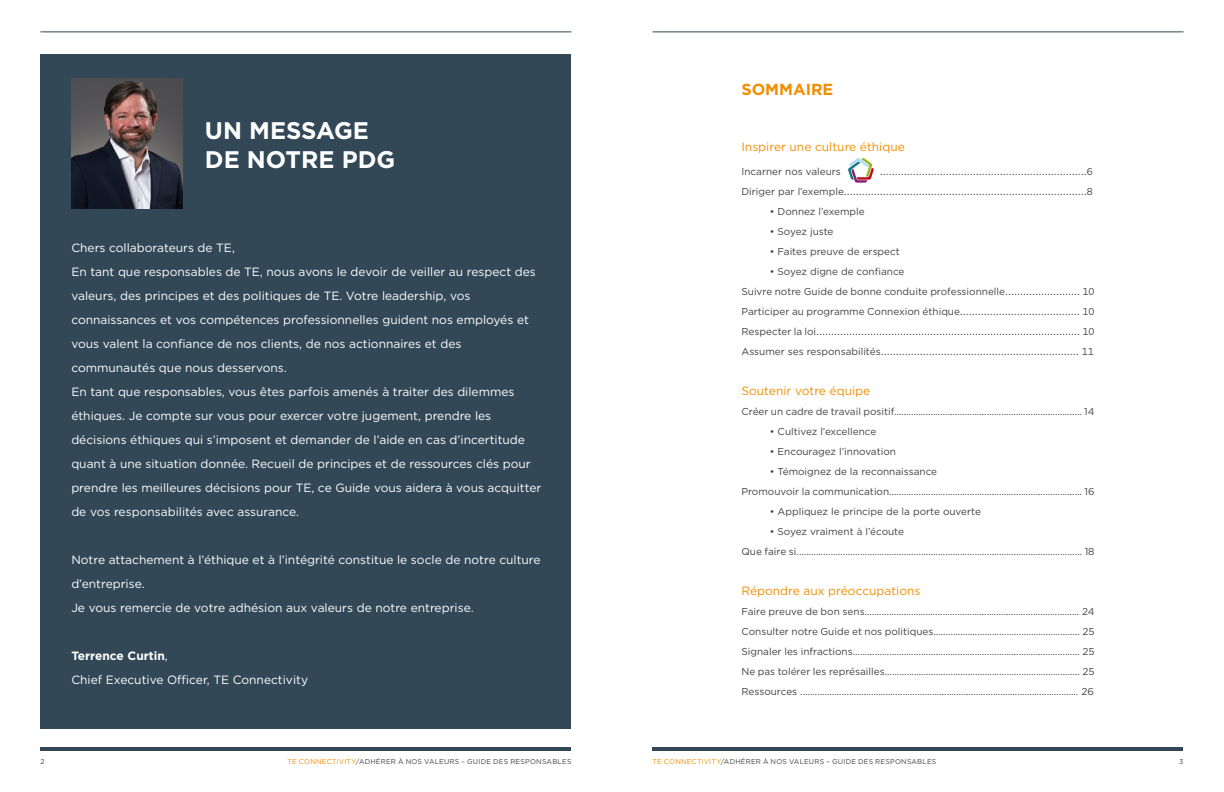
<style>
.page{position:relative;width:1224px;height:792px;background:#fff}
.page>*{position:absolute;margin:0;border:0;box-sizing:border-box;transform-origin:0 0}
.t1{font:700 24px/28.8px "Gotham";color:#fff}
.t2{font:700 16px "Gotham";color:#f28e00}
.t3{font:12px/24px "Gotham";color:#fff}
.t4{font:12px "Gotham";color:#f28e00}
.t5{font:10px/20px "Gotham";color:#424241}
.t6{font:7px "Gotham";letter-spacing:.03em;color:#424241}
.s1{font-weight:700}
.s2{color:#f28e00}
</style>
<div class="page">
<hr style="left:40px;top:32px;width:532px;height:1px;background:#324857">
<hr style="left:652px;top:32px;width:532px;height:1px;background:#324857">
<hr style="left:40px;top:747px;width:532px;height:4px;background:#324857">
<hr style="left:652px;top:747px;width:532px;height:4px;background:#324857">
<div style="left:40px;top:54px;width:532px;height:675px;background:#324857"></div>
<img style="left:72px;top:78px;width:110px;height:131px">
<svg style="left:848px;top:158px;width:26px;height:25px"></svg>
<h1 class="t1" style="left:205px;top:116px;width:192px">UN MESSAGE<br>DE NOTRE PDG</h1>
<p class="t3" style="left:71px;top:235px;width:471px">Chers collaborateurs de TE,<br>En tant que responsables de TE, nous avons le devoir de veiller au respect des valeurs, des principes et des politiques de TE. Votre leadership, vos connaissances et vos compétences professionnelles guident nos employés et vous valent la confiance de nos clients, de nos actionnaires et des communautés que nous desservons.<br>En tant que responsables, vous êtes parfois amenés à traiter des dilemmes éthiques. Je compte sur vous pour exercer votre jugement, prendre les décisions éthiques qui s’imposent et demander de l’aide en cas d’incertitude quant à une situation donnée. Recueil de principes et de ressources clés pour prendre les meilleures décisions pour TE, ce Guide vous aidera à vous acquitter de vos responsabilités avec assurance.</p>
<p class="t3" style="left:71px;top:547px;width:471px">Notre attachement à l’éthique et à l’intégrité constitue le socle de notre culture d’entreprise.<br>Je vous remercie de votre adhésion aux valeurs de notre entreprise.</p>
<p class="t3" style="left:71px;top:643px;width:238px"><span class="s1">Terrence Curtin</span>,<br>Chief Executive Officer, TE Connectivity</p>
<h2 class="t2" style="left:741px;top:79px;width:93px">SOMMAIRE</h2>
<p class="t4" style="left:741px;top:139px;width:165px">Inspirer une culture éthique</p>
<p class="t5" style="left:741px;top:162px;width:101px">Incarner nos valeurs</p>
<p class="t5" style="left:741px;top:162px;width:353px;text-align:right">.....................................................................6<br>Diriger par l’exemple.................................................................................8</p>
<p class="t5" style="left:770px;top:202px;width:96px">• Donnez l’exemple</p>
<p class="t5" style="left:770px;top:222px;width:65px">• Soyez juste</p>
<p class="t5" style="left:770px;top:242px;width:132px">• Faites preuve de erspect</p>
<p class="t5" style="left:741px;top:262px;width:355px;text-indent:28px">• Soyez digne de confiance<br>Suivre notre Guide de bonne conduite professionnelle......................... 10<br>Participer au programme Connexion éthique........................................ 10<br>Respecter la loi........................................................................................ 10<br>Assumer ses responsabilités.................................................................. 11</p>
<p class="t4" style="left:741px;top:383px;width:130px">Soutenir votre équipe</p>
<p class="t5" style="left:741px;top:402px;width:355px">Créer un cadre de travail positif............................................................................. 14</p>
<p class="t5" style="left:770px;top:422px;width:108px">• Cultivez l’excellence</p>
<p class="t5" style="left:770px;top:442px;width:128px">• Encouragez l’innovation</p>
<p class="t5" style="left:741px;top:462px;width:355px;text-indent:28px">• Témoignez de la reconnaissance<br>Promouvoir la communication............................................................................... 16</p>
<p class="t5" style="left:770px;top:502px;width:213px">• Appliquez le principe de la porte ouverte</p>
<p class="t5" style="left:741px;top:522px;width:355px;text-indent:28px">• Soyez vraiment à l’écoute<br>Que faire si..................................................................................................................... 18</p>
<p class="t4" style="left:741px;top:583px;width:181px">Répondre aux préoccupations</p>
<p class="t5" style="left:741px;top:602px;width:355px;text-align:justify">Faire preuve de bon sens........................................................................................ 24<br>Consulter notre Guide et nos politiques............................................................ 25<br>Signaler les infractions............................................................................................. 25<br>Ne pas tolérer les représailles................................................................................ 25<br>Ressources .................................................................................................................. 26</p>
<p class="t6" style="left:40px;top:757px;width:6px">2</p>
<p class="t6" style="left:288px;top:757px;width:285px"><span class="s2">TE CONNECTIVITY</span>/ADHÉRER À NOS VALEURS – GUIDE DES RESPONSABLES</p>
<p class="t6" style="left:653px;top:757px;width:285px"><span class="s2">TE CONNECTIVITY</span>/ADHÉRER À NOS VALEURS – GUIDE DES RESPONSABLES</p>
<p class="t6" style="left:1179px;top:757px;width:6px">3</p>
</div>
